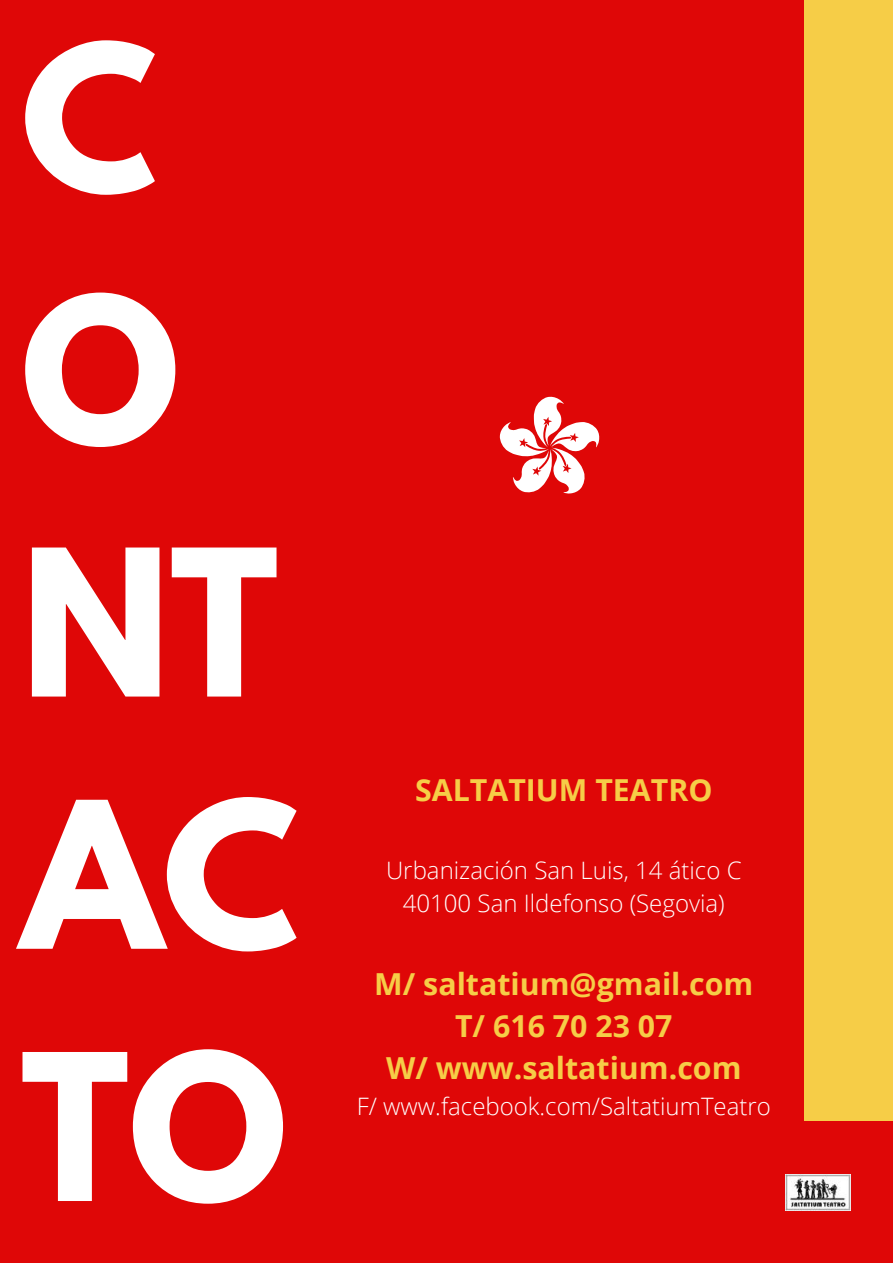
<style>
.page{position:relative;width:893px;height:1263px;background:#df0707}
.page>*{position:absolute;margin:0;border:0;box-sizing:border-box;transform-origin:0 0}
.t1{font:700 180.6px/252.2px "League Spartan";color:#fff}
.t2{font:700 30.3px/42.3px "Open Sans";color:#f6cd47;text-align:center}
.t3{font:300 24px/33.2px "Open Sans";color:#fff;text-align:center}
</style>
<div class="page">
<div style="left:804px;top:0;width:89px;height:1121px;background:#f6cd47"></div>
<svg style="left:499px;top:396px;width:100px;height:98px"></svg>
<img style="left:785px;top:1174px;width:65px;height:36px">
<h1 class="t1" style="left:21px;top:16px;width:279px">C<br>O<br>NT<br>AC<br>TO</h1>
<p class="t2" style="left:415px;top:768px;width:299px">SALTATIUM TEATRO</p>
<p class="t3" style="left:386px;top:853px;width:357px">Urbanización San Luis, 14 ático C<br>40100 San Ildefonso (Segovia)</p>
<p class="t2" style="left:374px;top:962px;width:380px">M/ saltatium@gmail.com<br>T/ 616 70 23 07<br>W/ www.saltatium.com</p>
<p class="t3" style="left:357px;top:1089px;width:416px">F/ www.facebook.com/SaltatiumTeatro</p>
</div>
